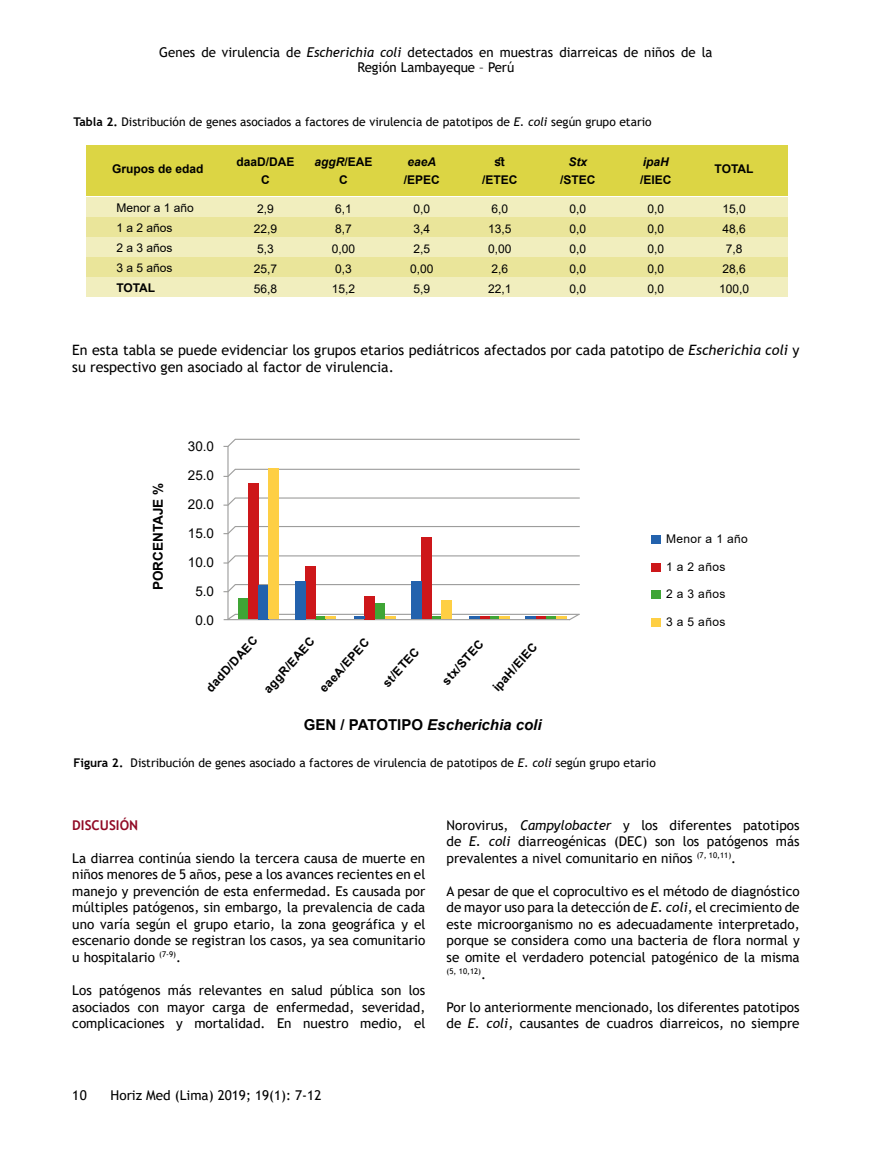
<style>
.page{position:relative;width:872px;height:1149px;background:#fff}
.page>*{position:absolute;margin:0;border:0;box-sizing:border-box;transform-origin:0 0}
.t1{font:italic 700 15px "Arial";color:#000}
.t2{font:14.25px/17.2px "Trebuchet MS";color:#000}
.t3{font:13.5px/16.5px "Trebuchet MS";color:#000;text-align:justify}
.t4{font:13.5px/29px "Arial";color:#000;text-align:center}
.t5{font:700 13.5px "Arial";color:#000}
.t6{font:700 13.5px "Trebuchet MS";color:#910b26}
.t7{font:12px "Trebuchet MS";color:#000}
.t8{font:12px/20px "Arial";color:#000}
.t9{font:700 12px/17.7px "Arial";color:#000;text-align:center}
.t10{font:italic 700 12px "Arial";color:#000}
.t11{font:12px "Arial";letter-spacing:.03em;color:#000}
.t12{font:7.8px "Trebuchet MS";color:#000}
.s1{font-style:italic}
.s2{font-weight:700}
.s3{font-style:normal}
.s4{font-size:13.5px}
</style>
<div class="page">
<div style="left:86px;top:197px;width:702px;height:100px;background:#f1eebe"></div>
<div style="left:86px;top:145px;width:702px;height:51px;background:#dcd544"></div>
<div style="left:86px;top:217px;width:702px;height:20px;background:#eae59a"></div>
<div style="left:86px;top:257px;width:702px;height:20px;background:#eae59a"></div>
<div style="left:651px;top:535px;width:9px;height:9px;background:#2362ad"></div>
<div style="left:651px;top:590px;width:9px;height:9px;background:#3fa535"></div>
<div style="left:651px;top:563px;width:9px;height:9px;background:#cd171a"></div>
<div style="left:651px;top:618px;width:9px;height:9px;background:#fecf44"></div>
<hr style="left:224px;top:619px;width:346px;height:1px;background:#9d9d9c">
<svg style="left:223px;top:583px;width:357px;height:9px"></svg>
<svg style="left:223px;top:554px;width:357px;height:10px"></svg>
<svg style="left:223px;top:525px;width:357px;height:9px"></svg>
<svg style="left:223px;top:496px;width:357px;height:10px"></svg>
<svg style="left:223px;top:468px;width:357px;height:9px"></svg>
<svg style="left:223px;top:438px;width:357px;height:9px"></svg>
<hr style="left:227px;top:446px;width:1px;height:174px;background:#9d9d9c">
<div style="left:239px;top:598px;width:10px;height:21px;background:#3fa535"></div>
<div style="left:249px;top:483px;width:10px;height:136px;background:#cd171a"></div>
<div style="left:259px;top:585px;width:10px;height:34px;background:#2362ad"></div>
<div style="left:269px;top:468px;width:10px;height:151px;background:#fecf44"></div>
<div style="left:305px;top:566px;width:11px;height:53px;background:#cd171a"></div>
<div style="left:295px;top:581px;width:10px;height:38px;background:#2362ad"></div>
<div style="left:421px;top:537px;width:10px;height:82px;background:#cd171a"></div>
<div style="left:411px;top:581px;width:10px;height:38px;background:#2362ad"></div>
<div style="left:441px;top:600px;width:10px;height:19px;background:#fecf44"></div>
<div style="left:375px;top:603px;width:10px;height:16px;background:#3fa535"></div>
<div style="left:365px;top:595px;width:10px;height:24px;background:#cd171a"></div>
<svg style="left:226px;top:612px;width:354px;height:9px"></svg>
<p class="t3" style="left:159px;top:44px;width:555px;line-height:15px;text-align:center">Genes de virulencia de <span class="s1">Escherichia coli</span> detectados en muestras diarreicas de niños de la<br>Región Lambayeque – Perú</p>
<p class="t7" style="left:74px;top:114px;width:579px"><span class="s2">Tabla 2.</span> Distribución de genes asociados a factores de virulencia de patotipos de <span class="s1">E. coli</span> según grupo etario</p>
<p class="t9" style="left:314px;top:153px;width:60px"><span class="s1">aggR</span>/EAE<br>C</p>
<p class="t9" style="left:482px;top:153px;width:37px">st /ETEC</p>
<p class="t10" style="left:643px;top:154px;width:28px">ipaH</p>
<p class="t9" style="left:112px;top:160px;width:93px">Grupos de edad</p>
<p class="t9" style="left:236px;top:153px;width:60px">daaD/DAE<br>C</p>
<p class="t10" style="left:407px;top:154px;width:30px">eaeA</p>
<p class="t10" style="left:568px;top:154px;width:20px">Stx</p>
<p class="t9" style="left:560px;top:171px;width:37px">/STEC</p>
<p class="t9" style="left:404px;top:171px;width:38px">/EPEC</p>
<p class="t9" style="left:640px;top:171px;width:33px">/EIEC</p>
<p class="t9" style="left:714px;top:160px;width:40px">TOTAL</p>
<p class="t8" style="left:116px;top:197px;width:79px">Menor a 1 año<br>1 a 2 años<br>2 a 3 años<br>3 a 5 años</p>
<p class="t9" style="left:116px;top:278px;width:40px">TOTAL</p>
<p class="t8" style="left:254px;top:199px;width:25px">2,9<br>22,9<br>5,3<br>25,7<br>56,8</p>
<p class="t8" style="left:410px;top:199px;width:25px">0,0<br>3,4<br>2,5<br>0,00<br>5,9</p>
<p class="t8" style="left:569px;top:199px;width:18px;text-align:justify">0,0<br>0,0<br>0,0<br>0,0<br>0,0</p>
<p class="t8" style="left:332px;top:199px;width:25px">6,1<br>8,7<br>0,00<br>0,3<br>15,2</p>
<p class="t8" style="left:488px;top:199px;width:25px">6,0<br>13,5<br>0,00<br>2,6<br>22,1</p>
<p class="t8" style="left:647px;top:199px;width:18px;text-align:justify">0,0<br>0,0<br>0,0<br>0,0<br>0,0</p>
<p class="t8" style="left:719px;top:199px;width:32px;text-align:center">15,0<br>48,6<br>7,8<br>28,6<br>100,0</p>
<p class="t2" style="left:72px;top:341px;width:729px">En esta tabla se puede evidenciar los grupos etarios pediátricos afectados por cada patotipo de <span class="s1">Escherichia coli</span> y su respectivo gen asociado al factor de virulencia.</p>
<p class="t5" style="left:149px;top:590px;width:109px;rotate:-90deg">PORCENTAJE %</p>
<p class="t4" style="left:188px;top:431px;width:28px">30.0<br>25.0<br>20.0<br>15.0<br>10.0<br>5.0<br>0.0</p>
<p class="t9" style="left:202px;top:684px;width:72px;rotate:-48deg">dadD/DAEC</p>
<p class="t9" style="left:438px;top:676px;width:57px;rotate:-48deg">stx/STEC</p>
<p class="t9" style="left:259px;top:685px;width:71px;rotate:-48deg">aggR/EAEC</p>
<p class="t9" style="left:315px;top:684px;width:69px;rotate:-48deg">eaeA/EPEC</p>
<p class="t9" style="left:488px;top:683px;width:62px;rotate:-48deg">ipaH/EIEC</p>
<p class="t9" style="left:378px;top:679px;width:50px;rotate:-48deg">st/ETEC</p>
<p class="t1" style="left:304px;top:714px;width:239px"><span class="s3">GEN / PATOTIPO</span> Escherichia coli</p>
<p class="t7" style="left:73px;top:755px;width:584px"><span class="s2">Figura 2.</span> Distribución de genes asociado a factores de virulencia de patotipos de <span class="s1">E. coli</span> según grupo etario</p>
<p class="t11" style="left:666px;top:530px;width:83px">Menor a 1 año</p>
<p class="t8" style="left:666px;top:556px;width:61px">1 a 2 años</p>
<p class="t8" style="left:666px;top:584px;width:61px">2 a 3 años</p>
<p class="t8" style="left:666px;top:611px;width:61px">3 a 5 años</p>
<p class="t6" style="left:72px;top:816px;width:67px">DISCUSIÓN</p>
<p class="t3" style="left:72px;top:849px;width:354px">La diarrea continúa siendo la tercera causa de muerte en niños menores de 5 años, pese a los avances recientes en el manejo y prevención de esta enfermedad. Es causada por múltiples patógenos, sin embargo, la prevalencia de cada uno varía según el grupo etario, la zona geográfica y el escenario donde se registran los casos, ya sea comunitario u hospitalario <sup>(7-9)</sup>.</p>
<p class="t3" style="left:72px;top:981px;width:354px">Los patógenos más relevantes en salud pública son los asociados con mayor carga de enfermedad, severidad, complicaciones y mortalidad. En nuestro medio, el</p>
<p class="t3" style="left:446px;top:816px;width:354px">Norovirus, <span class="s1">Campylobacter</span> y los diferentes patotipos de <span class="s1">E. coli</span> diarreogénicas (DEC) son los patógenos más prevalentes a nivel comunitario en niños <sup>(7,</sup> <sup>10,11)</sup>.</p>
<p class="t3" style="left:446px;top:882px;width:354px">A pesar de que el coprocultivo es el método de diagnóstico de mayor uso para la detección de <span class="s1">E. coli</span>, el crecimiento de este microorganismo no es adecuadamente interpretado, porque se considera como una bacteria de flora normal y se omite el verdadero potencial patogénico de la misma</p>
<p class="t12" style="left:446px;top:966px;width:41px">(5, 10,12)<span class="s4">.</span></p>
<p class="t3" style="left:446px;top:998px;width:354px">Por lo anteriormente mencionado, los diferentes patotipos de <span class="s1">E. coli</span>, causantes de cuadros diarreicos, no siempre</p>
<p class="t3" style="left:72px;top:1086px;width:16px">10</p>
<p class="t3" style="left:111px;top:1086px;width:212px">Horiz Med (Lima) 2019; 19(1): 7-12</p>
</div>
